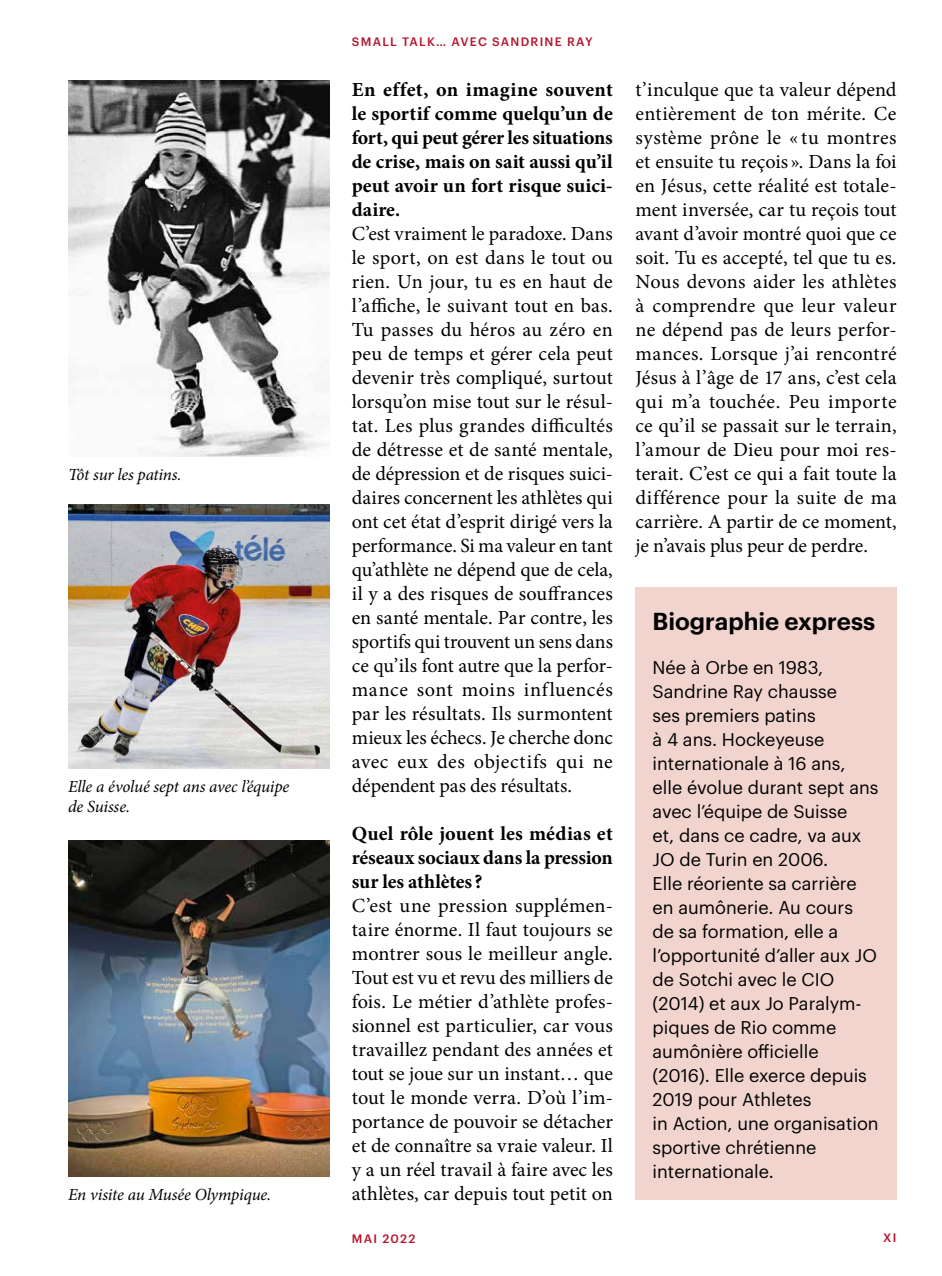
<style>
.page{position:relative;width:942px;height:1276px;background:#fff}
.page>*{position:absolute;margin:0;border:0;box-sizing:border-box;transform-origin:0 0}
.t1{font:600 24px "Graphik";color:#000}
.t2{font:20px/24px "Minion Pro";color:#000;text-align:justify}
.t3{font:700 20px/24px "Minion Pro";color:#000;text-align:justify}
.t4{font:18px/24px "Graphik";color:#000}
.t5{font:italic 17px/20px "Minion Pro";letter-spacing:-.015em;color:#000}
.t6{font:500 12px "Graphik";letter-spacing:.105em;color:#b7142c}
</style>
<div class="page">
<img style="left:68px;top:504px;width:261px;height:264px">
<img style="left:68px;top:81px;width:261px;height:375px">
<img style="left:68px;top:840px;width:261px;height:336px">
<div style="left:635px;top:587px;width:261px;height:613px;background:#f0d4cd"></div>
<p class="t5" style="left:68px;top:465px;width:115px">Tôt sur les patins.</p>
<p class="t5" style="left:68px;top:777px;width:222px">Elle a évolué sept ans avec l’équipe de Suisse.</p>
<p class="t5" style="left:68px;top:1185px;width:205px">En visite au Musée Olympique.</p>
<p class="t6" style="left:352px;top:33px;width:242px">SMALL TALK… AVEC SANDRINE RAY</p>
<p class="t3" style="left:351px;top:77px;width:262px">En effet, on imagine souvent le sportif comme quelqu’un de fort, qui peut gérer les situations de crise, mais on sait aussi qu’il peut avoir un fort risque suici&shy;daire.</p>
<p class="t2" style="left:351px;top:222px;width:262px">C’est vraiment le paradoxe. Dans le sport, on est dans le tout ou rien. Un jour, tu es en haut de l’affiche, le suivant tout en bas.<br>Tu passes du héros au zéro en peu de temps et gérer cela peut devenir très compliqué, surtout lorsqu’on mise tout sur le résul&shy;tat. Les plus grandes difficultés de détresse et de santé mentale, de dépression et de risques suici&shy;daires concernent les athlètes qui ont cet état d’esprit dirigé vers la performance. Si ma valeur en tant qu’athlète ne dépend que de cela, il y a des risques de souffrances en santé mentale. Par contre, les sportifs qui trouvent un sens dans ce qu’ils font autre que la perfor&shy;mance sont moins influencés par les résultats. Ils surmontent mieux les échecs. Je cherche donc avec eux des objectifs qui ne dépendent pas des résultats.</p>
<p class="t3" style="left:351px;top:821px;width:262px">Quel rôle jouent les médias et réseaux sociaux dans la pression sur les athlètes?</p>
<p class="t2" style="left:351px;top:894px;width:262px">C’est une pression supplémen&shy;taire énorme. Il faut toujours se montrer sous le meilleur angle.<br>Tout est vu et revu des milliers de fois. Le métier d’athlète profes&shy;sionnel est particulier, car vous travaillez pendant des années et tout se joue sur un instant… que tout le monde verra. D’où l’im&shy;portance de pouvoir se détacher et de connaître sa vraie valeur. Il y a un réel travail à faire avec les athlètes, car depuis tout petit on</p>
<p class="t2" style="left:635px;top:78px;width:262px">t’inculque que ta valeur dépend entièrement de ton mérite. Ce système prône le « tu montres et ensuite tu reçois ». Dans la foi en Jésus, cette réalité est totale&shy;ment inversée, car tu reçois tout avant d’avoir montré quoi que ce soit. Tu es accepté, tel que tu es.<br>Nous devons aider les athlètes à comprendre que leur valeur ne dépend pas de leurs perfor&shy;mances. Lorsque j’ai rencontré Jésus à l’âge de 17 ans, c’est cela qui m’a touchée. Peu importe ce qu’il se passait sur le terrain, l’amour de Dieu pour moi res&shy;terait. C’est ce qui a fait toute la différence pour la suite de ma carrière. A partir de ce moment, je n’avais plus peur de perdre.</p>
<p class="t1" style="left:652px;top:602px;width:224px">Biographie express</p>
<p class="t4" style="left:652px;top:653px;width:227px">Née à Orbe en 1983,<br>Sandrine Ray chausse<br>ses premiers patins<br>à 4 ans. Hockeyeuse internationale à 16 ans, elle évolue durant sept ans avec l’équipe de Suisse<br>et, dans ce cadre, va aux<br>JO de Turin en 2006.<br>Elle réoriente sa carrière en aumônerie. Au cours de sa formation, elle a l’opportunité d’aller aux JO de Sotchi avec le CIO (2014) et aux Jo Paralym&shy;piques de Rio comme aumônière officielle (2016). Elle exerce depuis<br>2019 pour Athletes<br>in Action, une organisation sportive chrétienne internationale.</p>
<p class="t6" style="left:352px;top:1229px;width:65px">MAI 2022</p>
<p class="t6" style="left:882px;top:1228px;width:15px">XI</p>
</div>
